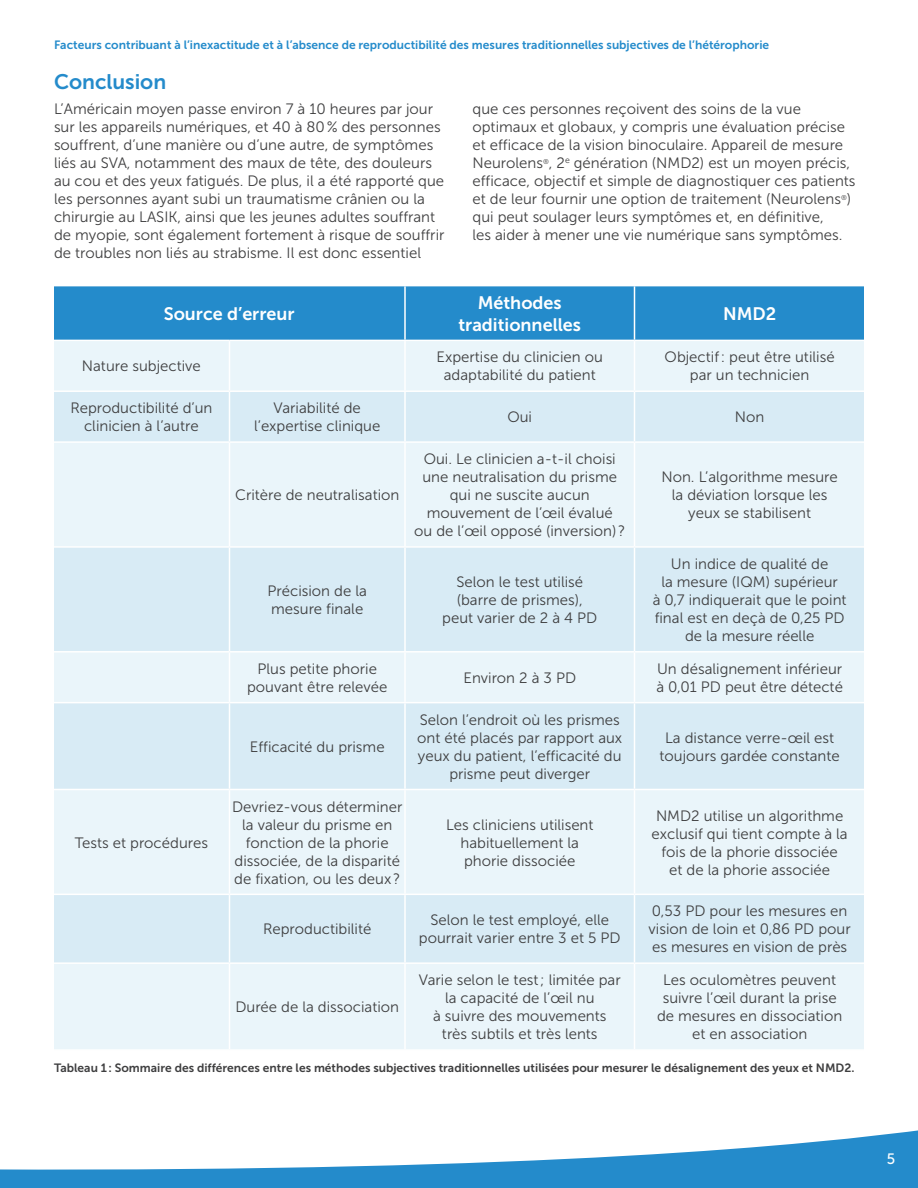
<style>
.page{position:relative;width:918px;height:1188px;background:#fff}
.page>*{position:absolute;margin:0;border:0;box-sizing:border-box;transform-origin:0 0}
.t1{font:21px "Museo Sans 700";color:#248bcb}
.t2{font:18px/21.6px "Museo Sans 700";color:#fff;text-align:center}
.t3{font:15px/18px "Museo Sans 300";color:#3e3e3f;text-align:center}
.t4{font:15px "Museo Sans 500";color:#fff}
.t5{font:12px "Museo Sans 700";color:#3e3e3f}
.t6{font:12px "Museo Sans 700";color:#248bcb}
</style>
<div class="page">
<svg style="left:0;top:1130px;width:918px;height:58px"></svg>
<div style="left:54px;top:286px;width:810px;height:54px;background:#248bcb"></div>
<div style="left:54px;top:341px;width:810px;height:708px;background:#eaf5fa"></div>
<svg style="left:54px;top:392px;width:810px;height:570px;background:#e0eff7"></svg>
<hr style="left:404px;top:286px;width:2px;height:54px;background:#fff">
<hr style="left:634px;top:286px;width:1px;height:54px;background:#fff">
<hr style="left:229px;top:341px;width:1px;height:49px;background:#fff">
<hr style="left:404px;top:341px;width:2px;height:49px;background:#fff">
<hr style="left:634px;top:341px;width:1px;height:49px;background:#fff">
<hr style="left:54px;top:390px;width:176px;height:2px;background:#fff">
<hr style="left:230px;top:390px;width:175px;height:2px;background:#fff">
<hr style="left:229px;top:392px;width:1px;height:49px;background:#fff">
<hr style="left:405px;top:390px;width:229px;height:2px;background:#fff">
<hr style="left:404px;top:392px;width:2px;height:49px;background:#fff">
<hr style="left:634px;top:390px;width:230px;height:2px;background:#fff">
<hr style="left:634px;top:392px;width:1px;height:49px;background:#fff">
<hr style="left:54px;top:441px;width:176px;height:2px;background:#fff">
<hr style="left:230px;top:441px;width:175px;height:2px;background:#fff">
<hr style="left:229px;top:443px;width:1px;height:103px;background:#fff">
<hr style="left:405px;top:441px;width:229px;height:2px;background:#fff">
<hr style="left:404px;top:443px;width:2px;height:103px;background:#fff">
<hr style="left:634px;top:441px;width:230px;height:2px;background:#fff">
<hr style="left:634px;top:443px;width:1px;height:103px;background:#fff">
<hr style="left:54px;top:546px;width:176px;height:2px;background:#fff">
<hr style="left:230px;top:546px;width:175px;height:2px;background:#fff">
<hr style="left:229px;top:548px;width:1px;height:103px;background:#fff">
<hr style="left:405px;top:546px;width:229px;height:2px;background:#fff">
<hr style="left:404px;top:548px;width:2px;height:103px;background:#fff">
<hr style="left:634px;top:546px;width:230px;height:2px;background:#fff">
<hr style="left:634px;top:548px;width:1px;height:103px;background:#fff">
<hr style="left:54px;top:651px;width:176px;height:2px;background:#fff">
<hr style="left:230px;top:651px;width:175px;height:2px;background:#fff">
<hr style="left:229px;top:653px;width:1px;height:49px;background:#fff">
<hr style="left:405px;top:651px;width:229px;height:2px;background:#fff">
<hr style="left:404px;top:653px;width:2px;height:49px;background:#fff">
<hr style="left:634px;top:651px;width:230px;height:2px;background:#fff">
<hr style="left:634px;top:653px;width:1px;height:49px;background:#fff">
<hr style="left:54px;top:702px;width:176px;height:1px;background:#fff">
<hr style="left:230px;top:702px;width:175px;height:1px;background:#fff">
<hr style="left:229px;top:703px;width:1px;height:86px;background:#fff">
<hr style="left:405px;top:702px;width:229px;height:1px;background:#fff">
<hr style="left:404px;top:703px;width:2px;height:86px;background:#fff">
<hr style="left:634px;top:702px;width:230px;height:1px;background:#fff">
<hr style="left:634px;top:703px;width:1px;height:86px;background:#fff">
<hr style="left:54px;top:789px;width:176px;height:1px;background:#fff">
<hr style="left:230px;top:789px;width:175px;height:1px;background:#fff">
<hr style="left:229px;top:790px;width:1px;height:104px;background:#fff">
<hr style="left:405px;top:789px;width:229px;height:1px;background:#fff">
<hr style="left:404px;top:790px;width:2px;height:104px;background:#fff">
<hr style="left:634px;top:789px;width:230px;height:1px;background:#fff">
<hr style="left:634px;top:790px;width:1px;height:104px;background:#fff">
<hr style="left:54px;top:894px;width:176px;height:1px;background:#fff">
<hr style="left:230px;top:894px;width:175px;height:1px;background:#fff">
<hr style="left:229px;top:895px;width:1px;height:67px;background:#fff">
<hr style="left:405px;top:894px;width:229px;height:1px;background:#fff">
<hr style="left:404px;top:895px;width:2px;height:67px;background:#fff">
<hr style="left:634px;top:894px;width:230px;height:1px;background:#fff">
<hr style="left:634px;top:895px;width:1px;height:67px;background:#fff">
<hr style="left:54px;top:962px;width:176px;height:2px;background:#fff">
<hr style="left:230px;top:962px;width:175px;height:2px;background:#fff">
<hr style="left:229px;top:964px;width:1px;height:85px;background:#fff">
<hr style="left:405px;top:962px;width:229px;height:2px;background:#fff">
<hr style="left:404px;top:964px;width:2px;height:85px;background:#fff">
<hr style="left:634px;top:962px;width:230px;height:2px;background:#fff">
<hr style="left:634px;top:964px;width:1px;height:85px;background:#fff">
<p class="t6" style="left:54px;top:38px;width:717px">Facteurs contribuant à l’inexactitude et à l’absence de reproductibilité des mesures traditionnelles subjectives de l’hétérophorie</p>
<h1 class="t1" style="left:54px;top:70px;width:114px">Conclusion</h1>
<p class="t3" style="left:54px;top:100px;width:392px;text-align:left">L’Américain moyen passe environ 7 à 10 heures par jour sur les appareils numériques, et 40 à 80 % des personnes souffrent, d’une manière ou d’une autre, de symptômes liés au SVA, notamment des maux de tête, des douleurs au cou et des yeux fatigués. De plus, il a été rapporté que les personnes ayant subi un traumatisme crânien ou la chirurgie au LASIK, ainsi que les jeunes adultes souffrant de myopie, sont également fortement à risque de souffrir de troubles non liés au strabisme. Il est donc essentiel</p>
<p class="t3" style="left:472px;top:100px;width:385px;text-align:left">que ces personnes reçoivent des soins de la vue optimaux et globaux, y compris une évaluation précise et efficace de la vision binoculaire. Appareil de mesure Neurolens<sup>®</sup>, 2<sup>e</sup> génération (NMD2) est un moyen précis, efficace, objectif et simple de diagnostiquer ces patients et de leur fournir une option de traitement (Neurolens<sup>®</sup>) qui peut soulager leurs symptômes et, en définitive,<br>les aider à mener une vie numérique sans symptômes.</p>
<p class="t2" style="left:164px;top:303px;width:132px">Source d’erreur</p>
<p class="t2" style="left:459px;top:292px;width:124px">Méthodes traditionnelles</p>
<p class="t2" style="left:723px;top:303px;width:55px">NMD2</p>
<p class="t3" style="left:82px;top:357px;width:120px">Nature subjective</p>
<p class="t3" style="left:437px;top:348px;width:168px">Expertise du clinicien ou adaptabilité du patient</p>
<p class="t3" style="left:665px;top:348px;width:171px">Objectif : peut être utilisé par un technicien</p>
<p class="t3" style="left:70px;top:399px;width:144px">Reproductibilité d’un clinicien à l’autre</p>
<p class="t3" style="left:254px;top:399px;width:128px">Variabilité de l’expertise clinique</p>
<p class="t3" style="left:507px;top:408px;width:26px">Oui</p>
<p class="t3" style="left:735px;top:408px;width:31px">Non</p>
<p class="t3" style="left:235px;top:486px;width:166px">Critère de neutralisation</p>
<p class="t3" style="left:414px;top:450px;width:213px">Oui. Le clinicien a-t-il choisi une neutralisation du prisme qui ne suscite aucun mouvement de l’œil évalué<br>ou de l’œil opposé (inversion) ?</p>
<p class="t3" style="left:268px;top:582px;width:101px;text-align:left">Précision de la mesure finale</p>
<p class="t3" style="left:442px;top:573px;width:157px">Selon le test utilisé (barre de prismes), peut varier de 2 à 4 PD</p>
<p class="t3" style="left:661px;top:468px;width:178px">Non. L’algorithme mesure la déviation lorsque les yeux se stabilisent</p>
<p class="t3" style="left:653px;top:555px;width:195px">Un indice de qualité de<br>la mesure (IQM) supérieur<br>à 0,7 indiquerait que le point final est en deçà de 0,25 PD de la mesure réelle</p>
<p class="t3" style="left:247px;top:660px;width:142px">Plus petite phorie pouvant être relevée</p>
<p class="t3" style="left:464px;top:669px;width:114px">Environ 2 à 3 PD</p>
<p class="t3" style="left:656px;top:660px;width:188px;text-align:left">Un désalignement inférieur à 0,01 PD peut être détecté</p>
<p class="t3" style="left:75px;top:833px;width:135px">Tests et procédures</p>
<p class="t3" style="left:250px;top:738px;width:136px">Efficacité du prisme</p>
<p class="t3" style="left:232px;top:797px;width:172px">Devriez-vous déterminer la valeur du prisme en fonction de la phorie dissociée, de la disparité de fixation, ou les deux ?</p>
<p class="t3" style="left:417px;top:711px;width:207px">Selon l’endroit où les prismes ont été placés par rapport aux yeux du patient, l’efficacité du prisme peut diverger</p>
<p class="t3" style="left:660px;top:729px;width:182px">La distance verre-œil est toujours gardée constante</p>
<p class="t3" style="left:446px;top:815px;width:149px">Les cliniciens utilisent habituellement la phorie dissociée</p>
<p class="t3" style="left:652px;top:806px;width:198px">NMD2 utilise un algorithme exclusif qui tient compte à la fois de la phorie dissociée<br>et de la phorie associée</p>
<p class="t3" style="left:263px;top:920px;width:110px">Reproductibilité</p>
<p class="t3" style="left:419px;top:911px;width:203px">Selon le test employé, elle pourrait varier entre 3 et 5 PD</p>
<p class="t3" style="left:649px;top:902px;width:204px;text-align:left">0,53 PD pour les mesures en vision de loin et 0,86 PD pour es mesures en vision de près</p>
<p class="t3" style="left:235px;top:998px;width:165px">Durée de la dissociation</p>
<p class="t3" style="left:419px;top:971px;width:203px">Varie selon le test ; limitée par la capacité de l’œil nu<br>à suivre des mouvements très subtils et très lents</p>
<p class="t3" style="left:657px;top:971px;width:187px">Les oculomètres peuvent suivre l’œil durant la prise de mesures en dissociation et en association</p>
<p class="t5" style="left:54px;top:1061px;width:802px">Tableau 1 : Sommaire des différences entre les méthodes subjectives traditionnelles utilisées pour mesurer le désalignement des yeux et NMD2.</p>
<p class="t4" style="left:887px;top:1150px;width:10px">5</p>
</div>
